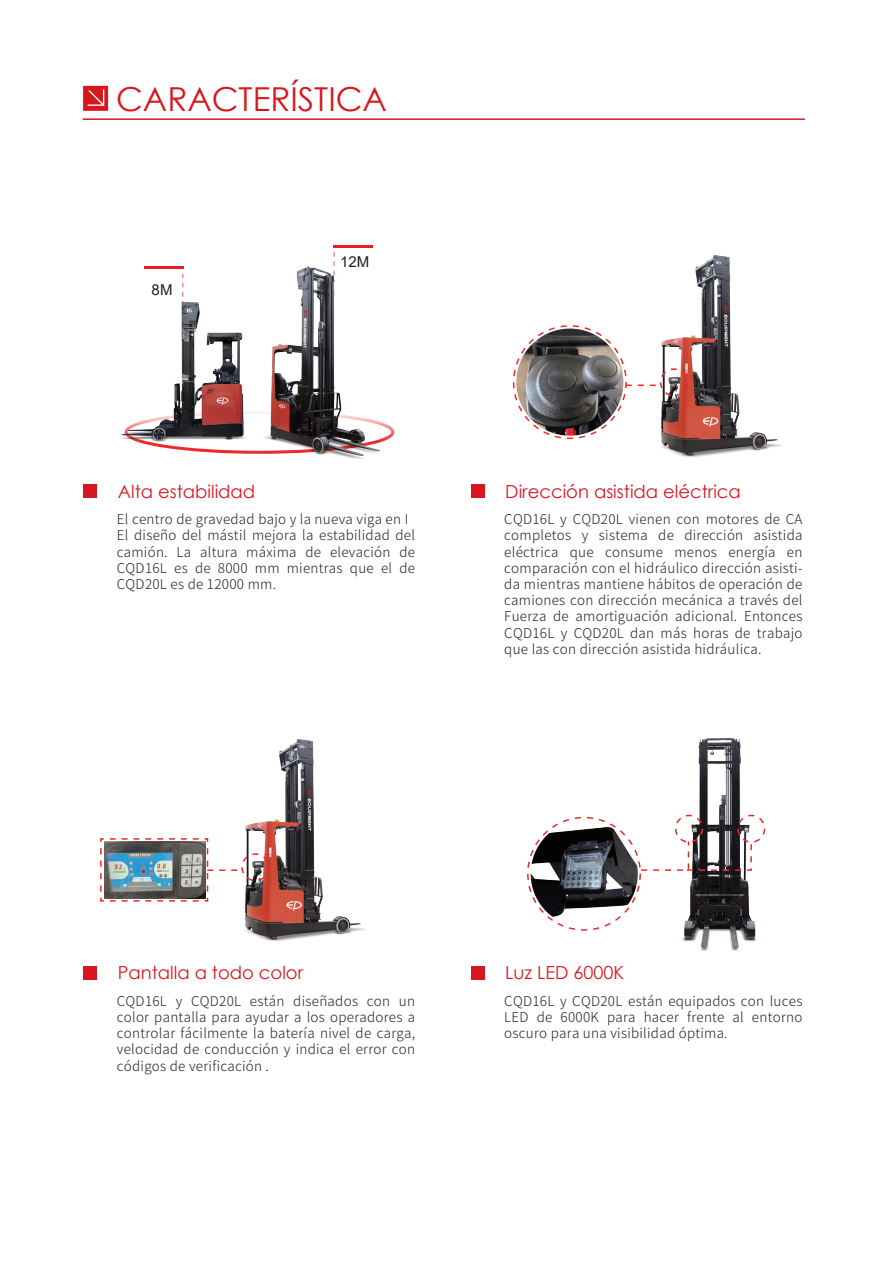
<style>
.page{position:relative;width:893px;height:1263px;background:#fff}
.page>*{position:absolute;margin:0;border:0;box-sizing:border-box;transform-origin:0 0}
.t1{font:33px "Century Gothic";color:#d7171f}
.t2{font:18px "Century Gothic";color:#d7171f}
.t3{font:15px "Arial";color:#231f20}
.t4{font:300 13.5px/16.2px "Source Han Sans CN";letter-spacing:.02em;color:#231f20;text-align:justify}
</style>
<div class="page">
<img style="left:675px;top:738px;width:89px;height:213px">
<img style="left:659px;top:255px;width:123px;height:202px">
<hr style="left:83px;top:118px;width:722px;height:2px;background:#d7171f">
<svg style="left:83px;top:86px;width:25px;height:25px"></svg>
<div style="left:83px;top:484px;width:14px;height:14px;background:#d7171f"></div>
<div style="left:471px;top:484px;width:13px;height:14px;background:#d7171f"></div>
<div style="left:83px;top:966px;width:14px;height:14px;background:#d7171f"></div>
<div style="left:471px;top:966px;width:13px;height:14px;background:#d7171f"></div>
<svg style="left:182px;top:273px;width:1px;height:20px"></svg>
<hr style="left:144px;top:267px;width:39px;height:2px;background:#ee1d23">
<hr style="left:333px;top:245px;width:40px;height:3px;background:#ee1d23">
<img style="left:228px;top:255px;width:167px;height:204px">
<img style="left:121px;top:293px;width:151px;height:158px">
<img style="left:516px;top:329px;width:107px;height:107px;border-radius:54px">
<div style="left:513px;top:325px;width:114px;height:114px;border:2px dashed #ee2928;border-radius:50%"></div>
<div style="left:527px;top:817px;width:114px;height:114px;border:2px dashed #ee2928;border-radius:50%"></div>
<div style="left:660px;top:368px;width:28px;height:28px;border:2px dashed #ee2928;border-radius:50%"></div>
<svg style="left:626px;top:384px;width:36px;height:2px"></svg>
<img style="left:244px;top:739px;width:121px;height:202px">
<div style="left:675px;top:815px;width:28px;height:28px;border:2px dashed #ee2928;border-radius:50%"></div>
<div style="left:737px;top:815px;width:28px;height:28px;border:2px dashed #ee2928;border-radius:50%"></div>
<svg style="left:640px;top:840px;width:113px;height:31px"></svg>
<div style="left:241px;top:853px;width:28px;height:28px;border:2px dashed #ee2928;border-radius:50%"></div>
<svg style="left:100px;top:838px;width:143px;height:64px"></svg>
<img style="left:104px;top:841px;width:101px;height:57px">
<img style="left:531px;top:820px;width:107px;height:107px;border-radius:54px">
<h1 class="t1" style="left:116px;top:76px;width:272px">CARACTERÍSTICA</h1>
<p class="t3" style="left:152px;top:280px;width:22px">8M</p>
<p class="t3" style="left:340px;top:252px;width:31px">12M</p>
<h2 class="t2" style="left:118px;top:479px;width:139px">Alta estabilidad</h2>
<p class="t4" style="left:117px;top:511px;width:300px;text-align:left">El centro de gravedad bajo y la nueva viga en I El diseño del mástil mejora la estabilidad del camión. La altura máxima de elevación de CQD16L es de 8000 mm mientras que el de CQD20L es de 12000 mm.</p>
<h2 class="t2" style="left:505px;top:479px;width:237px">Dirección asistida eléctrica</h2>
<p class="t4" style="left:504px;top:511px;width:300px">CQD16L y CQD20L vienen con motores de CA completos y sistema de dirección asistida eléctrica que consume menos energía en comparación con el hidráulico dirección asisti&shy;da mientras mantiene hábitos de operación de camiones con dirección mecánica a través del Fuerza de amortiguación adicional. Entonces CQD16L y CQD20L dan más horas de trabajo que las con dirección asistida hidráulica.</p>
<h2 class="t2" style="left:118px;top:960px;width:187px">Pantalla a todo color</h2>
<p class="t4" style="left:117px;top:993px;width:300px">CQD16L y CQD20L están diseñados con un color pantalla para ayudar a los operadores a controlar fácilmente la batería nivel de carga, velocidad de conducción y indica el error con códigos de verificación .</p>
<h2 class="t2" style="left:505px;top:960px;width:120px">Luz LED 6000K</h2>
<p class="t4" style="left:504px;top:993px;width:300px">CQD16L y CQD20L están equipados con luces LED de 6000K para hacer frente al entorno oscuro para una visibilidad óptima.</p>
</div>
